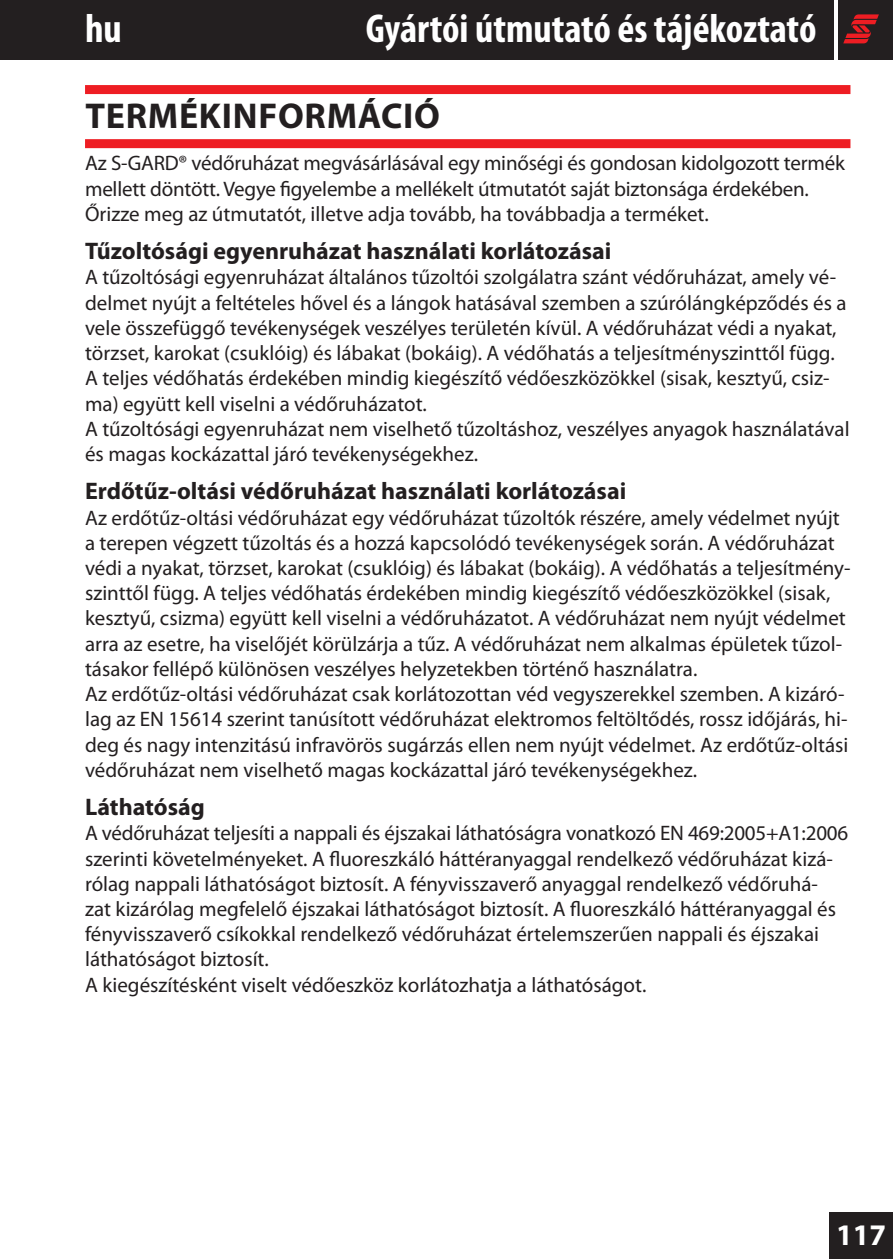
<style>
.page{position:relative;width:893px;height:1259px;background:#fff}
.page>*{position:absolute;margin:0;border:0;box-sizing:border-box;transform-origin:0 0}
.t1{font:700 condensed 40.5px "Myriad Pro";color:#fff}
.t2{font:700 36px "Myriad Pro";letter-spacing:.02em;color:#231f20}
.t3{font:700 30px "Myriad Pro";color:#fff}
.t4{font:700 24px "Myriad Pro";color:#231f20}
.t5{font:21px/25.2px "Myriad Pro";color:#231f20}
</style>
<div class="page">
<div style="left:838px;top:0;width:55px;height:60px;background:#231f20"></div>
<div style="left:829px;top:1212px;width:64px;height:47px;background:#231f20"></div>
<svg style="left:843px;top:14px;width:36px;height:29px"></svg>
<div style="left:0;top:0;width:833px;height:60px;background:#231f20"></div>
<div style="left:85px;top:85px;width:765px;height:9px;background:#ee1d23"></div>
<div style="left:85px;top:139px;width:765px;height:9px;background:#ee1d23"></div>
<h1 class="t1" style="left:85px;top:3px;width:38px">hu</h1>
<h1 class="t1" style="left:366px;top:3px;width:452px">Gyártói útmutató és tájékoztató</h1>
<h2 class="t2" style="left:85px;top:92px;width:356px">TERMÉKINFORMÁCIÓ</h2>
<p class="t5" style="left:85px;top:150px;width:761px">Az S-GARD® védőruházat megvásárlásával egy minőségi és gondosan kidolgozott termék mellett döntött. Vegye figyelembe a mellékelt útmutatót saját biztonsága érdekében.<br>Őrizze meg az útmutatót, illetve adja tovább, ha továbbadja a terméket.</p>
<p class="t4" style="left:85px;top:235px;width:528px">Tűzoltósági egyenruházat használati korlátozásai</p>
<p class="t5" style="left:85px;top:264px;width:766px">A tűzoltósági egyenruházat általános tűzoltói szolgálatra szánt védőruházat, amely vé&shy;delmet nyújt a feltételes hővel és a lángok hatásával szemben a szúrólángképződés és a vele összefüggő tevékenységek veszélyes területén kívül. A védőruházat védi a nyakat, törzset, karokat (csuklóig) és lábakat (bokáig). A védőhatás a teljesítményszinttől függ.<br>A teljes védőhatás érdekében mindig kiegészítő védőeszközökkel (sisak, kesztyű, csiz&shy;ma) együtt kell viselni a védőruházatot.<br>A tűzoltósági egyenruházat nem viselhető tűzoltáshoz, veszélyes anyagok használatával és magas kockázattal járó tevékenységekhez.</p>
<p class="t4" style="left:85px;top:476px;width:543px">Erdőtűz-oltási védőruházat használati korlátozásai</p>
<p class="t5" style="left:85px;top:505px;width:767px">Az erdőtűz-oltási védőruházat egy védőruházat tűzoltók részére, amely védelmet nyújt a terepen végzett tűzoltás és a hozzá kapcsolódó tevékenységek során. A védőruházat védi a nyakat, törzset, karokat (csuklóig) és lábakat (bokáig). A védőhatás a teljesítmény&shy;szinttől függ. A teljes védőhatás érdekében mindig kiegészítő védőeszközökkel (sisak, kesztyű, csizma) együtt kell viselni a védőruházatot. A védőruházat nem nyújt védelmet arra az esetre, ha viselőjét körülzárja a tűz. A védőruházat nem alkalmas épületek tűzol&shy;tásakor fellépő különösen veszélyes helyzetekben történő használatra.<br>Az erdőtűz-oltási védőruházat csak korlátozottan véd vegyszerekkel szemben. A kizáró&shy;lag az EN 15614 szerint tanúsított védőruházat elektromos feltöltődés, rossz időjárás, hi&shy;deg és nagy intenzitású infravörös sugárzás ellen nem nyújt védelmet. Az erdőtűz-oltási védőruházat nem viselhető magas kockázattal járó tevékenységekhez.</p>
<p class="t4" style="left:85px;top:791px;width:121px">Láthatóság</p>
<p class="t5" style="left:85px;top:820px;width:765px">A védőruházat teljesíti a nappali és éjszakai láthatóságra vonatkozó EN 469:2005+A1:2006 szerinti követelményeket. A fluoreszkáló háttéranyaggal rendelkező védőruházat kizá&shy;rólag nappali láthatóságot biztosít. A fényvisszaverő anyaggal rendelkező védőruhá&shy;zat kizárólag megfelelő éjszakai láthatóságot biztosít. A fluoreszkáló háttéranyaggal és fényvisszaverő csíkokkal rendelkező védőruházat értelemszerűen nappali és éjszakai láthatóságot biztosít.<br>A kiegészítésként viselt védőeszköz korlátozhatja a láthatóságot.</p>
<h3 class="t3" style="left:836px;top:1215px;width:51px">117</h3>
</div>
